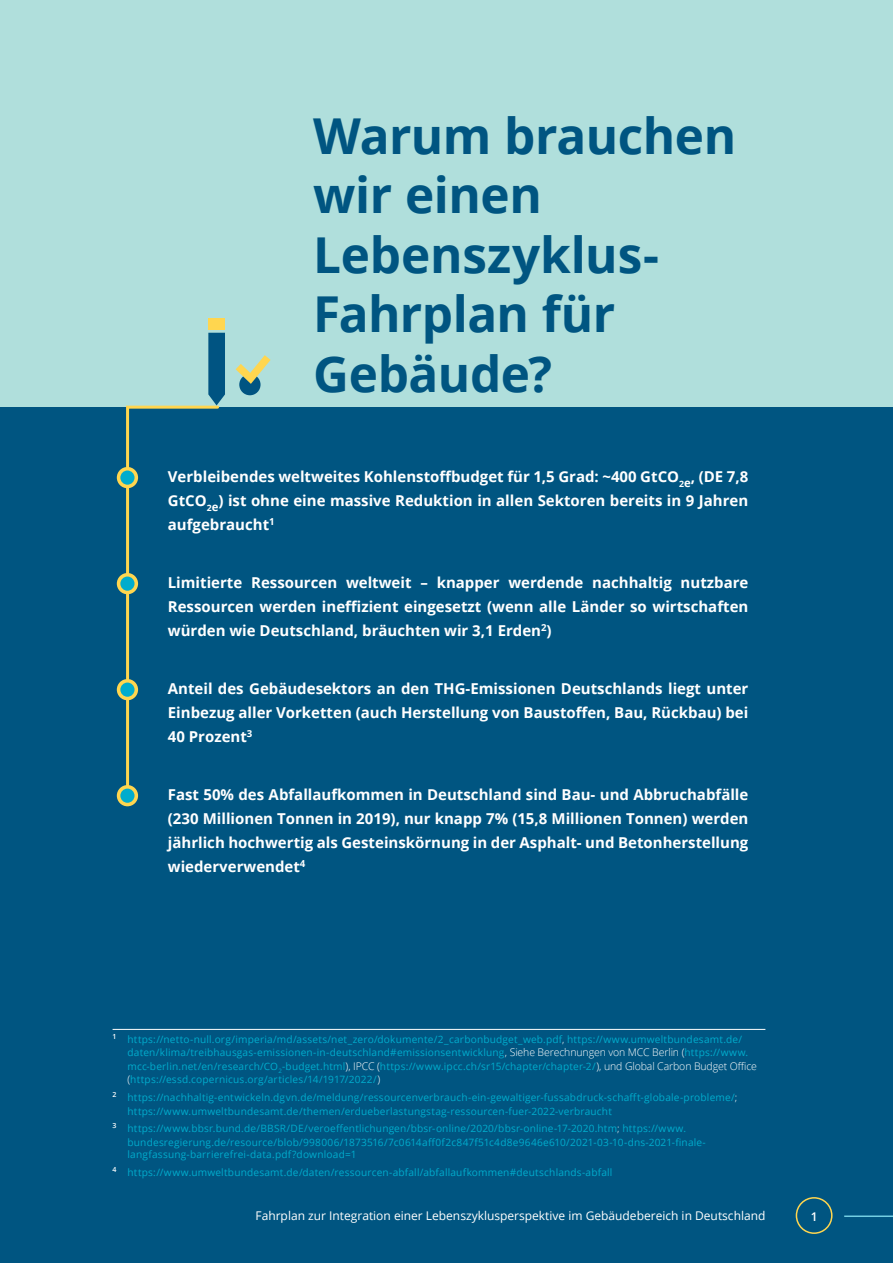
<style>
.page{position:relative;width:893px;height:1263px;background:#005581}
.page>*{position:absolute;margin:0;border:0;box-sizing:border-box;transform-origin:0 0}
.t1{font:700 49.5px/59.4px "Open Sans";letter-spacing:-.01em;color:#005581}
.t2{font:700 15px/24px "Open Sans";color:#fff;text-align:justify}
.t3{font:12px "Open Sans";color:#fff}
.t4{font:600 12px "Open Sans";color:#fff}
.t5{font:10.2px/13.5px "Open Sans";letter-spacing:.02em;color:#00accd}
.s1{font-weight:300;font-size:10.5px;color:#fff}
</style>
<div class="page">
<div style="left:0;top:0;width:893px;height:407px;background:#b0dfdc"></div>
<hr style="left:844px;top:1215px;width:49px;height:2px;background:#73cfe3">
<div style="left:796px;top:1197px;width:36px;height:37px;border:2px solid #ffd64f;border-radius:50%"></div>
<div style="left:208px;top:319px;width:17px;height:11px;background:#ffd64f"></div>
<svg style="left:125px;top:333px;width:146px;height:469px"></svg>
<div style="left:117px;top:467px;width:21px;height:21px;background:#ffd64f;border-radius:50%"></div>
<div style="left:120px;top:470px;width:15px;height:15px;background:#00accd;border-radius:50%"></div>
<div style="left:117px;top:573px;width:21px;height:21px;background:#ffd64f;border-radius:50%"></div>
<div style="left:120px;top:576px;width:15px;height:15px;background:#00accd;border-radius:50%"></div>
<div style="left:117px;top:679px;width:21px;height:21px;background:#ffd64f;border-radius:50%"></div>
<div style="left:120px;top:682px;width:15px;height:15px;background:#00accd;border-radius:50%"></div>
<div style="left:117px;top:785px;width:21px;height:21px;background:#ffd64f;border-radius:50%"></div>
<div style="left:120px;top:789px;width:15px;height:14px;background:#00accd;border-radius:50%"></div>
<hr style="left:113px;top:1029px;width:652px;height:1px;background:#fff">
<h1 class="t1" style="left:313px;top:105px;width:425px">Warum brauchen wir einen<br>Lebenszyklus-<br>Fahrplan für<br>Gebäude?</h1>
<h2 class="t2" style="left:168px;top:464px;width:582px">Verbleibendes weltweites Kohlenstoffbudget für 1,5 Grad: ~400 GtCO<sub>2</sub><sub>e</sub>, (DE 7,8<br>GtCO<sub>2</sub><sub>e</sub>) ist ohne eine massive Reduktion in allen Sektoren bereits in 9 Jahren aufgebraucht<sup>1</sup></h2>
<h2 class="t2" style="left:168px;top:570px;width:582px">Limitierte Ressourcen weltweit – knapper werdende nachhaltig nutzbare Ressourcen werden ineffizient eingesetzt (wenn alle Länder so wirtschaften würden wie Deutschland, bräuchten wir 3,1 Erden<sup>2</sup>)</h2>
<h2 class="t2" style="left:168px;top:676px;width:582px">Anteil des Gebäudesektors an den THG-Emissionen Deutschlands liegt unter Einbezug aller Vorketten (auch Herstellung von Baustoffen, Bau, Rückbau) bei 40 Prozent<sup>3</sup></h2>
<p class="t2" style="left:168px;top:782px;width:582px">Fast 50% des Abfallaufkommen in Deutschland sind Bau- und Abbruchabfälle (230 Millionen Tonnen in 2019), nur knapp 7% (15,8 Millionen Tonnen) werden jährlich hochwertig als Gesteinskörnung in der Asphalt- und Betonherstellung wiederverwendet<sup>4</sup></p>
<p class="t5" style="left:128px;top:1032px;width:631px;text-indent:-15px"><sup>1</sup> https://netto-null.org/imperia/md/assets/net_zero/dokumente/2_carbonbudget_web.pdf<span class="s1">,</span> https://www.umweltbundesamt.de/ daten/klima/treibhausgas-emissionen-in-deutschland#emissionsentwicklung<span class="s1">, Siehe Berechnungen von MCC Berlin (</span>https://www. mcc-berlin.net/en/research/CO<sub>2</sub>-budget.html<span class="s1">), IPCC (</span>https://www.ipcc.ch/sr15/chapter/chapter-2/<span class="s1">), und Global Carbon Budget Office (</span>https://essd.copernicus.org/articles/14/1917/2022/<span class="s1">)</span></p>
<p class="t5" style="left:128px;top:1090px;width:611px;text-indent:-15px"><sup>2</sup> https://nachhaltig-entwickeln.dgvn.de/meldung/ressourcenverbrauch-ein-gewaltiger-fussabdruck-schafft-globale-probleme/<span class="s1">; </span>https://www.umweltbundesamt.de/themen/erdueberlastungstag-ressourcen-fuer-2022-verbraucht</p>
<p class="t5" style="left:128px;top:1122px;width:580px;text-indent:-15px"><sup>3</sup> https://www.bbsr.bund.de/BBSR/DE/veroeffentlichungen/bbsr-online/2020/bbsr-online-17-2020.htm<span class="s1">;</span> https://www. bundesregierung.de/resource/blob/998006/1873516/7c0614aff0f2c847f51c4d8e9646e610/2021-03-10-dns-2021-finale-</p>
<p class="t5" style="left:113px;top:1145px;width:501px;line-height:17.7px;text-indent:15px">langfassung-barrierefrei-data.pdf?download=1<br><sup>4</sup> https://www.umweltbundesamt.de/daten/ressourcen-abfall/abfallaufkommen#deutschlands-abfall</p>
<p class="t3" style="left:255px;top:1207px;width:511px">Fahrplan zur Integration einer Lebenszyklusperspektive im Gebäudebereich in Deutschland</p>
<p class="t4" style="left:811px;top:1208px;width:8px">1</p>
</div>
